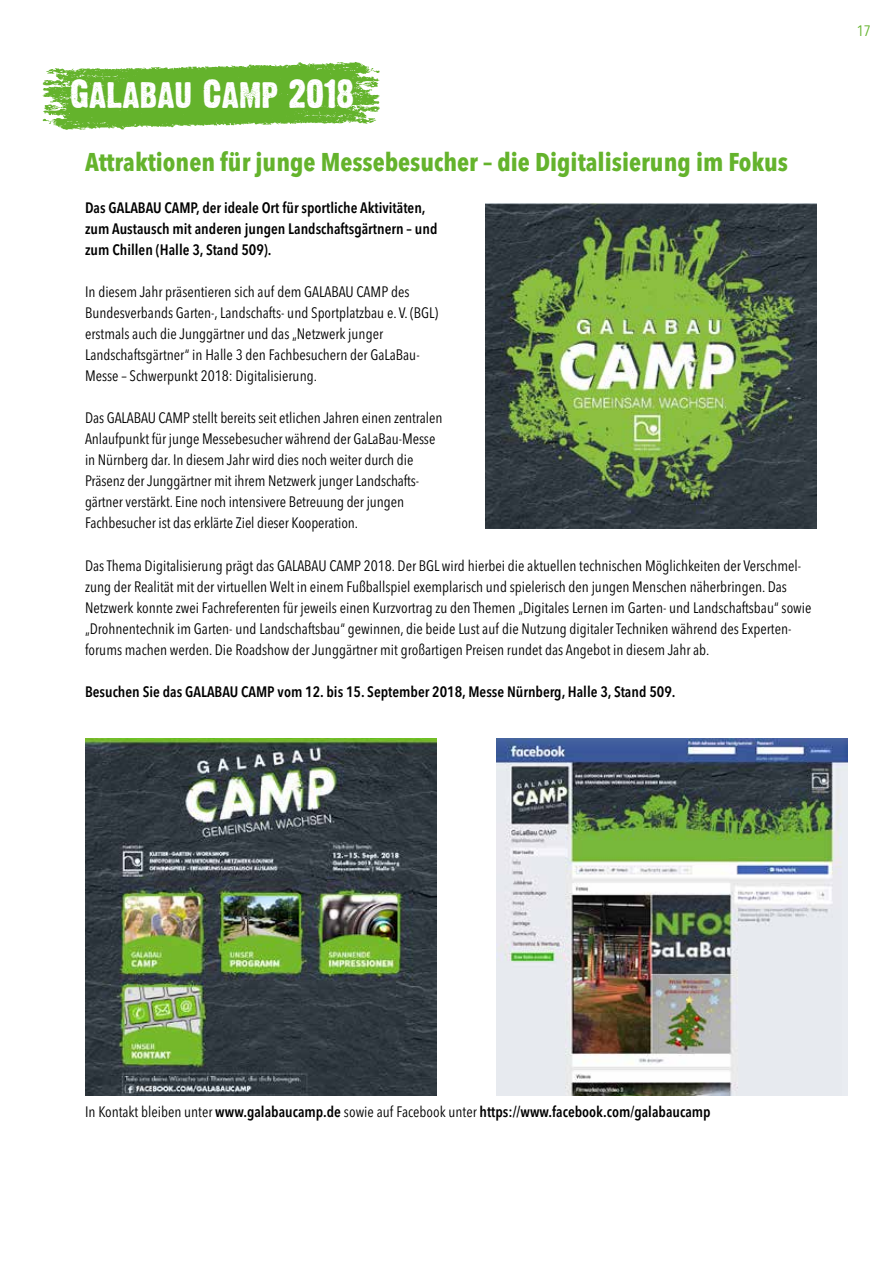
<style>
.page{position:relative;width:893px;height:1263px;background:#fff}
.page>*{position:absolute;margin:0;border:0;box-sizing:border-box;transform-origin:0 0}
.t1{font:36px "Dirty Headline";color:#fff}
.t2{font:700 condensed 25.5px "Avenir Next LT Pro";color:#64b32c}
.t3{font:condensed 15px/21px "Avenir Next LT Pro";color:#000}
.t4{font:600 condensed 15px/21px "Avenir Next LT Pro";color:#000}
.t5{font:condensed 15px "Avenir Next LT Pro";color:#64b32c}
.s1{font-weight:400}
</style>
<div class="page">
<svg style="left:42px;top:62px;width:338px;height:68px"></svg>
<img style="left:85px;top:738px;width:352px;height:357px">
<img style="left:496px;top:738px;width:352px;height:357px">
<img style="left:486px;top:204px;width:330px;height:324px">
<h1 class="t1" style="left:70px;top:70px;width:285px">GALABAU CAMP 2018</h1>
<h2 class="t2" style="left:85px;top:147px;width:704px">Attraktionen für junge Messebesucher – die Digitalisierung im Fokus</h2>
<p class="t4" style="left:85px;top:198px;width:354px">Das GALABAU CAMP, der ideale Ort für sportliche Aktivitäten, zum Austausch mit anderen jungen Landschaftsgärtnern – und zum Chillen (Halle 3, Stand 509).</p>
<p class="t3" style="left:85px;top:282px;width:355px">In diesem Jahr präsentieren sich auf dem GALABAU CAMP des Bundesverbands Garten-, Landschafts- und Sportplatzbau e. V. (BGL) erstmals auch die Junggärtner und das „Netzwerk junger Landschaftsgärtner“ in Halle 3 den Fachbesuchern der GaLaBau-Messe – Schwerpunkt 2018: Digitalisierung.</p>
<p class="t3" style="left:85px;top:408px;width:359px">Das GALABAU CAMP stellt bereits seit etlichen Jahren einen zentralen Anlaufpunkt für junge Messebesucher während der GaLaBau-Messe in Nürnberg dar. In diesem Jahr wird dies noch weiter durch die Präsenz der Junggärtner mit ihrem Netzwerk junger Landschafts&shy;gärtner verstärkt. Eine noch intensivere Betreuung der jungen Fachbesucher ist das erklärte Ziel dieser Kooperation.</p>
<p class="t3" style="left:85px;top:555px;width:728px">Das Thema Digitalisierung prägt das GALABAU CAMP 2018. Der BGL wird hierbei die aktuellen technischen Möglichkeiten der Verschmel&shy;zung der Realität mit der virtuellen Welt in einem Fußballspiel exemplarisch und spielerisch den jungen Menschen näherbringen. Das Netzwerk konnte zwei Fachreferenten für jeweils einen Kurzvortrag zu den Themen „Digitales Lernen im Garten- und Landschaftsbau“ sowie „Drohnentechnik im Garten- und Landschaftsbau“ gewinnen, die beide Lust auf die Nutzung digitaler Techniken während des Experten&shy;forums machen werden. Die Roadshow der Junggärtner mit großartigen Preisen rundet das Angebot in diesem Jahr ab.</p>
<p class="t4" style="left:85px;top:681px;width:592px">Besuchen Sie das GALABAU CAMP vom 12. bis 15. September 2018, Messe Nürnberg, Halle 3, Stand 509.</p>
<p class="t5" style="left:857px;top:21px;width:16px">17</p>
<p class="t4" style="left:85px;top:1101px;width:627px"><span class="s1">In Kontakt bleiben unter</span> www.galabaucamp.de <span class="s1">sowie auf Facebook unter</span> https://www.facebook.com/galabaucamp</p>
</div>
